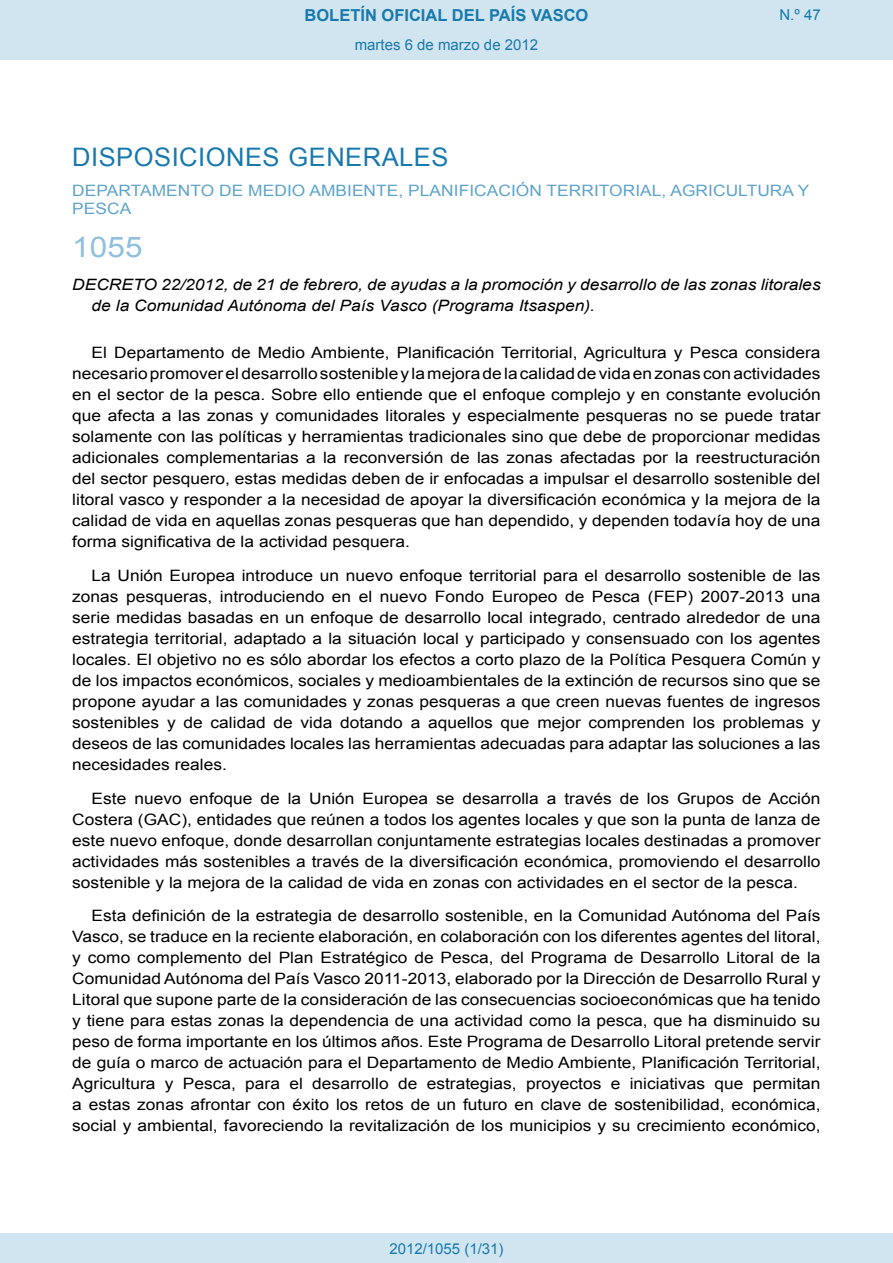
<style>
.page{position:relative;width:893px;height:1263px;background:#fff}
.page>*{position:absolute;margin:0;border:0;box-sizing:border-box;transform-origin:0 0}
.BOPVOrden{font:28.5px "Arial";color:#90c0db;scale:1.11 1}
.BOPVSeccion{font:25.5px "Arial";letter-spacing:.02em;color:#1879ad}
.t1{font:700 16.5px "Arial";color:#1879ad}
.BOPVDetalle{font:15.6px/21px "Arial";color:#000;text-align:justify;scale:1.11 1}
.BOPVTitulo{font:italic 15.6px/21px "Arial";color:#000;scale:1.11 1}
.BOPVOrganismo{font:15.6px/17.4px "Arial";letter-spacing:.005em;color:#5ea4ca;scale:1.11 1}
.Paginacion_Centro{font:15px "Arial";color:#1879ad}
</style>
<div class="page">
<div style="left:0;top:0;width:893px;height:60px;background:#d0e5f0"></div>
<div style="left:0;top:1233px;width:893px;height:30px;background:#d0e5f0"></div>
<p class="t1" style="left:305px;top:4px;width:285px">BOLETÍN OFICIAL DEL PAÍS VASCO</p>
<p class="Paginacion_Centro" style="left:355px;top:35px;width:185px">martes 6 de marzo de 2012</p>
<p class="Paginacion_Centro" style="left:779px;top:5px;width:43px">N.º 47</p>
<p class="BOPVSeccion" style="left:72px;top:141px;width:378px">DISPOSICIONES GENERALES</p>
<p class="BOPVOrganismo" style="left:72px;top:182px;width:665px">DEPARTAMENTO DE MEDIO AMBIENTE, PLANIFICACIÓN TERRITORIAL, AGRICULTURA Y<br>PESCA</p>
<p class="BOPVOrden" style="left:72px;top:228px;width:65px">1055</p>
<p class="BOPVTitulo" style="left:92px;top:275px;width:658px;text-indent:-19px">DECRETO 22/2012, de 21 de febrero, de ayudas a la promoción y desarrollo de las zonas litorales de la Comunidad Autónoma del País Vasco (Programa Itsaspen).</p>
<p class="BOPVDetalle" style="left:72px;top:342px;width:676px;text-indent:19px">El Departamento de Medio Ambiente, Planificación Territorial, Agricultura y Pesca considera necesario promover el desarrollo sostenible y la mejora de la calidad de vida en zonas con actividades en el sector de la pesca. Sobre ello entiende que el enfoque complejo y en constante evolución que afecta a las zonas y comunidades litorales y especialmente pesqueras no se puede tratar solamente con las políticas y herramientas tradicionales sino que debe de proporcionar medidas adicionales complementarias a la reconversión de las zonas afectadas por la reestructuración del sector pesquero, estas medidas deben de ir enfocadas a impulsar el desarrollo sostenible del litoral vasco y responder a la necesidad de apoyar la diversificación económica y la mejora de la calidad de vida en aquellas zonas pesqueras que han dependido, y dependen todavía hoy de una forma significativa de la actividad pesquera.</p>
<p class="BOPVDetalle" style="left:72px;top:565px;width:676px;text-indent:19px">La Unión Europea introduce un nuevo enfoque territorial para el desarrollo sostenible de las zonas pesqueras, introduciendo en el nuevo Fondo Europeo de Pesca (FEP) 2007-2013 una serie medidas basadas en un enfoque de desarrollo local integrado, centrado alrededor de una estrategia territorial, adaptado a la situación local y participado y consensuado con los agentes locales. El objetivo no es sólo abordar los efectos a corto plazo de la Política Pesquera Común y de los impactos económicos, sociales y medioambientales de la extinción de recursos sino que se propone ayudar a las comunidades y zonas pesqueras a que creen nuevas fuentes de ingresos sostenibles y de calidad de vida dotando a aquellos que mejor comprenden los problemas y deseos de las comunidades locales las herramientas adecuadas para adaptar las soluciones a las necesidades reales.</p>
<p class="BOPVDetalle" style="left:72px;top:788px;width:676px;text-indent:19px">Este nuevo enfoque de la Unión Europea se desarrolla a través de los Grupos de Acción Costera (GAC), entidades que reúnen a todos los agentes locales y que son la punta de lanza de este nuevo enfoque, donde desarrollan conjuntamente estrategias locales destinadas a promover actividades más sostenibles a través de la diversificación económica, promoviendo el desarrollo sostenible y la mejora de la calidad de vida en zonas con actividades en el sector de la pesca.</p>
<p class="BOPVDetalle" style="left:72px;top:905px;width:676px;text-indent:19px">Esta definición de la estrategia de desarrollo sostenible, en la Comunidad Autónoma del País Vasco, se traduce en la reciente elaboración, en colaboración con los diferentes agentes del litoral, y como complemento del Plan Estratégico de Pesca, del Programa de Desarrollo Litoral de la Comunidad Autónoma del País Vasco 2011-2013, elaborado por la Dirección de Desarrollo Rural y Litoral que supone parte de la consideración de las consecuencias socioeconómicas que ha tenido y tiene para estas zonas la dependencia de una actividad como la pesca, que ha disminuido su peso de forma importante en los últimos años. Este Programa de Desarrollo Litoral pretende servir de guía o marco de actuación para el Departamento de Medio Ambiente, Planificación Territorial, Agricultura y Pesca, para el desarrollo de estrategias, proyectos e iniciativas que permitan a estas zonas afrontar con éxito los retos de un futuro en clave de sostenibilidad, económica, social y ambiental, favoreciendo la revitalización de los municipios y su crecimiento económico,</p>
<p class="Paginacion_Centro" style="left:389px;top:1238px;width:116px">2012/1055 (1/31)</p>
</div>
